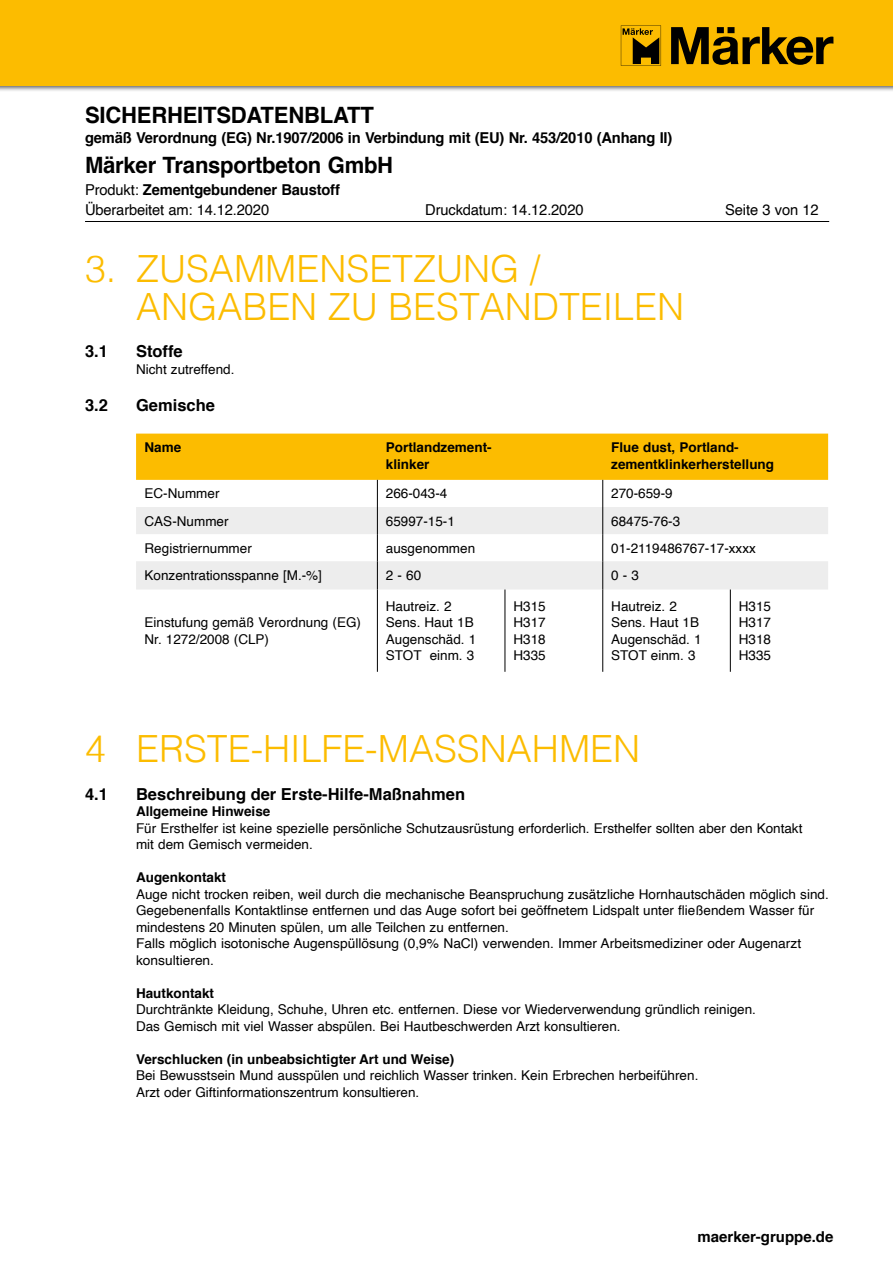
<style>
.page{position:relative;width:893px;height:1263px;background:#fff}
.page>*{position:absolute;margin:0;border:0;box-sizing:border-box;transform-origin:0 0}
.t1{font:300 37.5px/37.5px "Helvetica";color:#fcbc00}
.t2{font:700 22.5px "Helvetica";letter-spacing:-.01em;color:#000}
.t3{font:700 16.5px "Helvetica";color:#000}
.t4{font:15px/19.5px "Helvetica";letter-spacing:-.01em;color:#000}
.t5{font:700 15px "Helvetica";letter-spacing:-.01em;color:#000}
.t6{font:13.5px/16.5px "Helvetica";color:#000}
.t7{font:700 13.5px/16.5px "Helvetica";color:#000}
.s1{font-weight:700}
</style>
<div class="page">
<div style="left:0;top:0;width:893px;height:92px;background:#000;opacity:.65"></div>
<div style="left:0;top:0;width:893px;height:85px;background:#fcbc00"></div>
<svg style="left:621px;top:26px;width:40px;height:40px"></svg>
<svg style="left:671px;top:27px;width:162px;height:38px"></svg>
<hr style="left:85px;top:221px;width:744px;height:1px;background:#000">
<svg style="left:136px;top:434px;width:692px;height:155px"></svg>
<hr style="left:377px;top:589px;width:1px;height:83px;background:#000">
<hr style="left:505px;top:589px;width:1px;height:83px;background:#000">
<hr style="left:602px;top:589px;width:1px;height:83px;background:#000">
<hr style="left:730px;top:589px;width:1px;height:83px;background:#000">
<h2 class="t2" style="left:85px;top:107px;width:290px">SICHERHEITSDATENBLATT</h2>
<p class="t5" style="left:85px;top:132px;width:589px">gemäß Verordnung (EG) Nr.1907/2006 in Verbindung mit (EU) Nr. 453/2010 (Anhang II)</p>
<h2 class="t2" style="left:85px;top:156px;width:310px">Märker Transportbeton GmbH</h2>
<p class="t4" style="left:85px;top:182px;width:256px">Produkt: <span class="s1">Zementgebundener Baustoff<br></span>Überarbeitet am: 14.12.2020</p>
<p class="t4" style="left:425px;top:201px;width:160px">Druckdatum: 14.12.2020</p>
<p class="t4" style="left:725px;top:201px;width:95px">Seite 3 von 12</p>
<h1 class="t1" style="left:136px;top:248px;width:549px;text-indent:-51px">3. ZUSAMMENSETZUNG /<br>ANGABEN ZU BESTANDTEILEN</h1>
<p class="t3" style="left:85px;top:345px;width:24px">3.1</p>
<p class="t3" style="left:136px;top:345px;width:48px">Stoffe</p>
<p class="t6" style="left:136px;top:362px;width:100px">Nicht zutreffend.</p>
<p class="t3" style="left:85px;top:399px;width:24px">3.2</p>
<p class="t3" style="left:136px;top:399px;width:80px">Gemische</p>
<p class="t7" style="left:145px;top:440px;width:38px">Name</p>
<p class="t7" style="left:386px;top:439px;width:107px">Portlandzement&shy;klinker</p>
<p class="t7" style="left:611px;top:439px;width:164px">Flue dust, Portland&shy;zementklinker herstellung</p>
<p class="t6" style="left:145px;top:487px;width:76px">EC-Nummer</p>
<p class="t6" style="left:386px;top:487px;width:63px">266-043-4</p>
<p class="t6" style="left:611px;top:487px;width:63px">270-659-9</p>
<p class="t6" style="left:145px;top:514px;width:85px">CAS-Nummer</p>
<p class="t6" style="left:386px;top:514px;width:71px">65997-15-1</p>
<p class="t6" style="left:611px;top:514px;width:71px">68475-76-3</p>
<p class="t6" style="left:145px;top:541px;width:109px">Registriernummer</p>
<p class="t6" style="left:386px;top:541px;width:91px">ausgenommen</p>
<p class="t6" style="left:611px;top:541px;width:146px">01-2119486767-17-xxxx</p>
<p class="t6" style="left:145px;top:568px;width:179px">Konzentrationsspanne [M.-%]</p>
<p class="t6" style="left:386px;top:568px;width:37px">2 - 60</p>
<p class="t6" style="left:611px;top:568px;width:29px">0 - 3</p>
<p class="t6" style="left:145px;top:616px;width:218px">Einstufung gemäß Verordnung (EG)<br>Nr. 1272/2008 (CLP)</p>
<p class="t6" style="left:386px;top:599px;width:92px">Hautreiz. 2<br>Sens. Haut 1B<br>Augenschäd. 1<br>STOT einm. 3</p>
<p class="t6" style="left:513px;top:599px;width:34px;text-align:justify">H315<br>H317<br>H318<br>H335</p>
<p class="t6" style="left:611px;top:599px;width:92px">Hautreiz. 2<br>Sens. Haut 1B<br>Augenschäd. 1<br>STOT einm. 3</p>
<p class="t6" style="left:739px;top:599px;width:34px;text-align:justify">H315<br>H317<br>H318<br>H335</p>
<h1 class="t1" style="left:85px;top:728px;width:557px">4 ERSTE-HILFE-MASSNAHMEN</h1>
<p class="t3" style="left:85px;top:787px;width:24px">4.1</p>
<p class="t3" style="left:136px;top:787px;width:331px">Beschreibung der Erste-Hilfe-Maßnahmen</p>
<p class="t7" style="left:136px;top:803px;width:136px">Allgemeine Hinweise</p>
<p class="t6" style="left:136px;top:821px;width:668px">Für Ersthelfer ist keine spezielle persönliche Schutzausrüstung erforderlich. Ersthelfer sollten aber den Kontakt mit dem Gemisch vermeiden.</p>
<p class="t7" style="left:136px;top:870px;width:92px">Augenkontakt</p>
<p class="t6" style="left:136px;top:887px;width:694px">Auge nicht trocken reiben, weil durch die mechanische Beanspruchung zusätzliche Hornhautschäden möglich sind.<br>Gegebenenfalls Kontaktlinse entfernen und das Auge sofort bei geöffnetem Lidspalt unter fließendem Wasser für mindestens 20 Minuten spülen, um alle Teilchen zu entfernen.<br>Falls möglich isotonische Augenspüllösung (0,9% NaCl) verwenden. Immer Arbeitsmediziner oder Augenarzt konsultieren.</p>
<p class="t7" style="left:136px;top:986px;width:80px">Hautkontakt</p>
<p class="t6" style="left:136px;top:1002px;width:621px">Durchtränkte Kleidung, Schuhe, Uhren etc. entfernen. Diese vor Wiederverwendung gründlich reinigen.<br>Das Gemisch mit viel Wasser abspülen. Bei Hautbeschwerden Arzt konsultieren.</p>
<p class="t7" style="left:136px;top:1052px;width:320px">Verschlucken (in unbeabsichtigter Art und Weise)</p>
<p class="t6" style="left:136px;top:1068px;width:564px">Bei Bewusstsein Mund ausspülen und reichlich Wasser trinken. Kein Erbrechen herbeiführen.<br>Arzt oder Giftinformationszentrum konsultieren.</p>
<p class="t5" style="left:698px;top:1231px;width:137px">maerker-gruppe.de</p>
</div>
